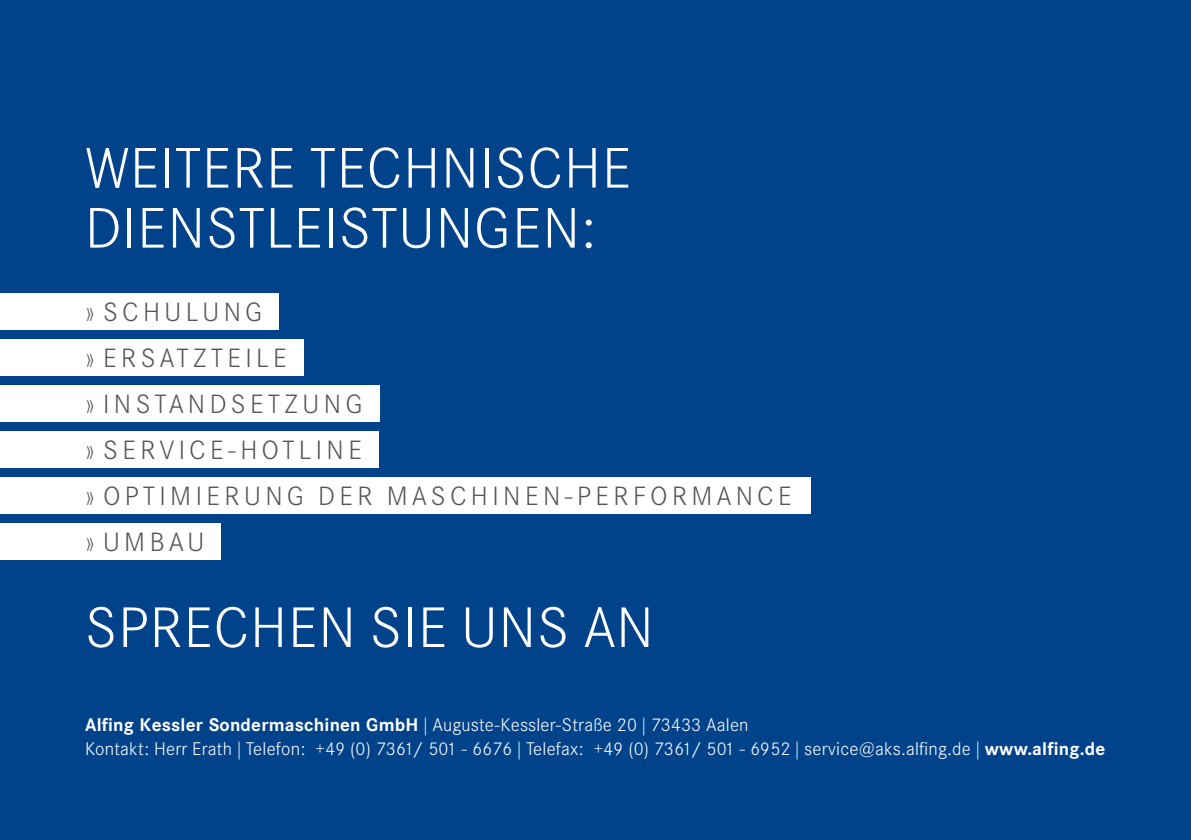
<style>
.page{position:relative;width:1191px;height:840px;background:#fff}
.page>*{position:absolute;margin:0;border:0;box-sizing:border-box;transform-origin:0 0}
.t1{font:300 56px/60px "Corporate SBQ";letter-spacing:.02em;color:#fff}
.t2{font:300 26px/46px "Corporate SBQ";letter-spacing:.165em;color:#575756}
.t3{font:300 18px/24px "Corporate SBQ";letter-spacing:.01em;color:#fff}
.s1{font-weight:700}
</style>
<div class="page">
<div style="left:0;top:0;width:1191px;height:839px;background:#00438a"></div>
<div style="left:0;top:293px;width:278px;height:37px;background:#fff"></div>
<div style="left:0;top:339px;width:303px;height:37px;background:#fff"></div>
<div style="left:0;top:385px;width:380px;height:37px;background:#fff"></div>
<div style="left:0;top:431px;width:378px;height:37px;background:#fff"></div>
<div style="left:0;top:477px;width:810px;height:37px;background:#fff"></div>
<div style="left:0;top:523px;width:220px;height:36px;background:#fff"></div>
<h1 class="t1" style="left:85px;top:139px;width:547px">WEITERE TECHNISCHE<br>DIENSTLEISTUNGEN:</h1>
<h2 class="t2" style="left:85px;top:289px;width:708px">» SCHULUNG<br>» ERSATZTEILE<br>» INSTANDSETZUNG<br>» SERVICE-HOTLINE<br>» OPTIMIERUNG DER MASCHINEN-PERFORMANCE » UMBAU</h2>
<h1 class="t1" style="left:85px;top:598px;width:570px">SPRECHEN SIE UNS AN</h1>
<p class="t3" style="left:85px;top:712px;width:1021px"><span class="s1">Alfing Kessler Sondermaschinen GmbH</span> | Auguste-Kessler-Straße 20 | 73433 Aalen<br>Kontakt: Herr Erath | Telefon: +49 (0) 7361/ 501 - 6676 | Telefax: +49 (0) 7361/ 501 - 6952 | service@aks.alfing.de | <span class="s1">www.alfing.de</span></p>
</div>
